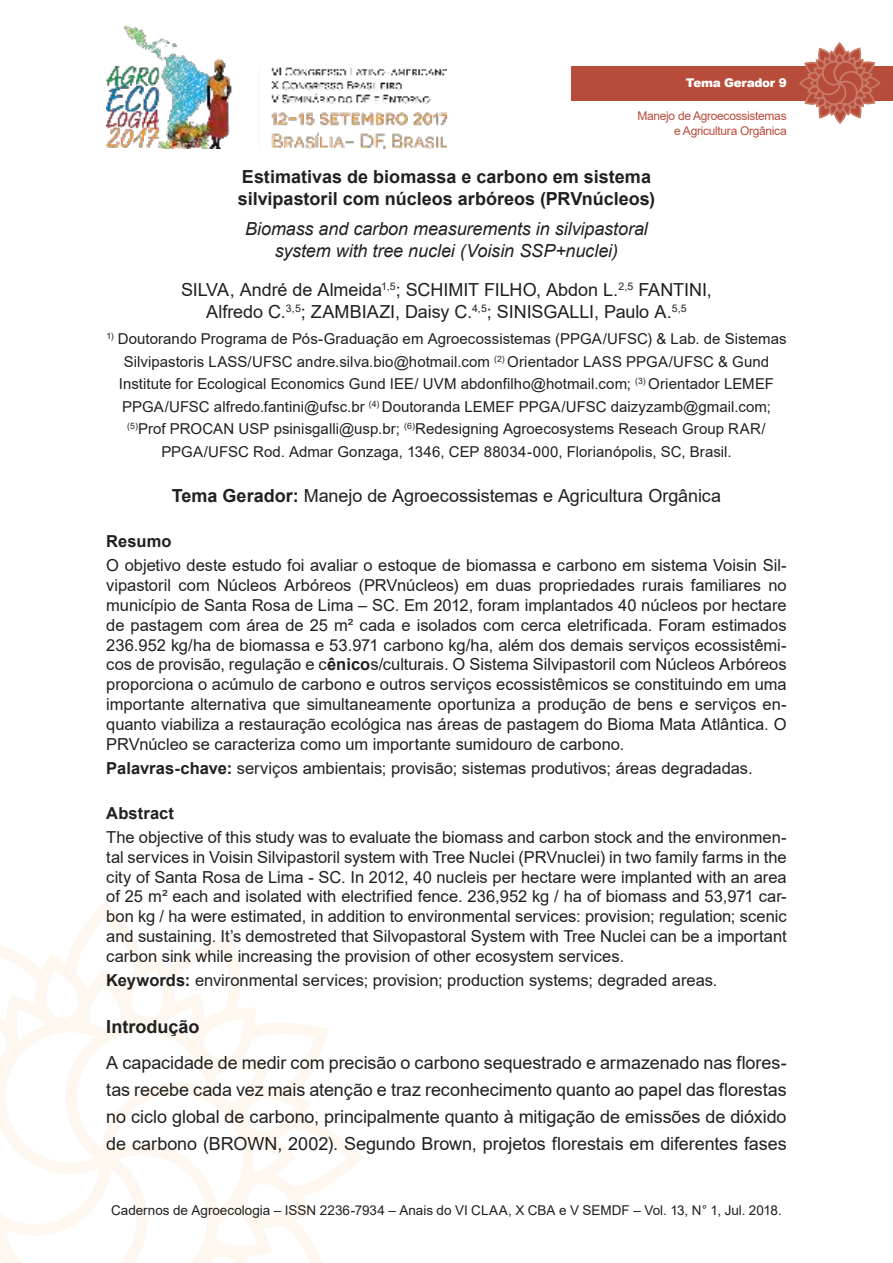
<style>
.page{position:relative;width:893px;height:1263px;background:#fff}
.page>*{position:absolute;margin:0;border:0;box-sizing:border-box;transform-origin:0 0}
.t1{font:18px/27px "Arial";letter-spacing:-.005em;color:#221f1f;text-align:center}
.t2{font:700 18px/21.6px "Arial";color:#221f1f}
.t3{font:italic 18px/21.6px "Arial";letter-spacing:-.005em;color:#221f1f;text-align:center}
.t4{font:16.5px/19.8px "Arial";color:#221f1f;text-align:justify}
.t5{font:700 16.5px "Arial";letter-spacing:.005em;color:#221f1f}
.t6{font:15px/22.5px "Arial";letter-spacing:.005em;color:#221f1f;text-align:center}
.t7{font:13.5px "Arial";color:#221f1f}
.t8{font:12px/14.4px "Arial";letter-spacing:-.025em;color:#b84c3b;text-align:right}
.t9{font:900 12px "Arial";letter-spacing:-.025em;color:#fff}
.s1{font-weight:700}
</style>
<div class="page">
<img style="left:106px;top:25px;width:340px;height:124px">
<svg style="left:0;top:910px;width:363px;height:353px"></svg>
<div style="left:571px;top:66px;width:322px;height:34px;background:#b84c3b"></div>
<svg style="left:798px;top:43px;width:83px;height:81px"></svg>
<p class="t9" style="left:686px;top:76px;width:102px">Tema Gerador 9</p>
<p class="t8" style="left:637px;top:110px;width:151px">Manejo de Agroecossistemas e Agricultura Orgânica</p>
<p class="t2" style="left:238px;top:168px;width:419px">Estimativas de biomassa e carbono em sistema silvipastoril com núcleos arbóreos (PRVnúcleos)</p>
<p class="t3" style="left:245px;top:219px;width:404px">Biomass and carbon measurements in silvipastoral system with tree nuclei (Voisin SSP+nuclei)</p>
<p class="t1" style="left:181px;top:281px;width:532px;line-height:21.6px">SILVA, André de Almeida<sup>1,5</sup>; SCHIMIT FILHO, Abdon L.<sup>2,5</sup> FANTINI,<br>Alfredo C.<sup>3,5</sup>; ZAMBIAZI, Daisy C.<sup>4,5</sup>; SINISGALLI, Paulo A.<sup>5,5</sup></p>
<p class="t6" style="left:106px;top:329px;width:682px"><sup>1)</sup> Doutorando Programa de Pós-Graduação em Agroecossistemas (PPGA/UFSC) &amp; Lab. de Sistemas Silvipastoris LASS/UFSC andre.silva.bio@hotmail.com <sup>(2)</sup> Orientador LASS PPGA/UFSC &amp; Gund Institute for Ecological Economics Gund IEE/ UVM abdonfilho@hotmail.com; <sup>(3)</sup> Orientador LEMEF PPGA/UFSC alfredo.fantini@ufsc.br <sup>(4)</sup> Doutoranda LEMEF PPGA/UFSC daizyzamb@gmail.com; <sup>(5)</sup>Prof PROCAN USP psinisgalli@usp.br; <sup>(6)</sup>Redesigning Agroecosystems Reseach Group RAR/ PPGA/UFSC Rod. Admar Gonzaga, 1346, CEP 88034-000, Florianópolis, SC, Brasil.</p>
<p class="t1" style="left:172px;top:484px;width:551px"><span class="s1">Tema Gerador:</span> Manejo de Agroecossistemas e Agricultura Orgânica</p>
<p class="t5" style="left:106px;top:535px;width:67px">Resumo</p>
<p class="t4" style="left:106px;top:557px;width:682px">O objetivo deste estudo foi avaliar o estoque de biomassa e carbono em sistema Voisin Sil&shy;vipastoril com Núcleos Arbóreos (PRVnúcleos) em duas propriedades rurais familiares no município de Santa Rosa de Lima – SC. Em 2012, foram implantados 40 núcleos por hectare de pastagem com área de 25 m² cada e isolados com cerca eletrificada. Foram estimados 236.952 kg/ha de biomassa e 53.971 carbono kg/ha, além dos demais serviços ecossistêmi&shy;cos de provisão, regulação e c<span class="s1">ênico</span>s/culturais. O Sistema Silvipastoril com Núcleos Arbóreos proporciona o acúmulo de carbono e outros serviços ecossistêmicos se constituindo em uma importante alternativa que simultaneamente oportuniza a produção de bens e serviços en&shy;quanto viabiliza a restauração ecológica nas áreas de pastagem do Bioma Mata Atlântica. O PRVnúcleo se caracteriza como um importante sumidouro de carbono.</p>
<p class="t4" style="left:106px;top:759px;width:648px"><span class="s1">Palavras-chave:</span> serviços ambientais; provisão; sistemas produtivos; áreas degradadas.</p>
<p class="t5" style="left:106px;top:807px;width:69px">Abstract</p>
<p class="t4" style="left:106px;top:829px;width:682px">The objective of this study was to evaluate the biomass and carbon stock and the environmen&shy;tal services in Voisin Silvipastoril system with Tree Nuclei (PRVnuclei) in two family farms in the city of Santa Rosa de Lima - SC. In 2012, 40 nucleis per hectare were implanted with an area of 25 m² each and isolated with electrified fence. 236,952 kg / ha of biomass and 53,971 car&shy;bon kg / ha were estimated, in addition to environmental services: provision; regulation; scenic and sustaining. It’s demostreted that Silvopastoral System with Tree Nuclei can be a important carbon sink while increasing the provision of other ecosystem services.</p>
<p class="t4" style="left:106px;top:972px;width:613px"><span class="s1">Keywords:</span> environmental services; provision; production systems; degraded areas.</p>
<p class="t2" style="left:106px;top:1017px;width:95px">Introdução</p>
<p class="t1" style="left:106px;top:1050px;width:682px;text-align:justify">A capacidade de medir com precisão o carbono sequestrado e armazenado nas flores&shy;tas recebe cada vez mais atenção e traz reconhecimento quanto ao papel das florestas no ciclo global de carbono, principalmente quanto à mitigação de emissões de dióxido de carbono (BROWN, 2002). Segundo Brown, projetos florestais em diferentes fases</p>
<p class="t7" style="left:111px;top:1205px;width:672px">Cadernos de Agroecologia – ISSN 2236-7934 – Anais do VI CLAA, X CBA e V SEMDF – Vol. 13, N° 1, Jul. 2018.</p>
</div>
